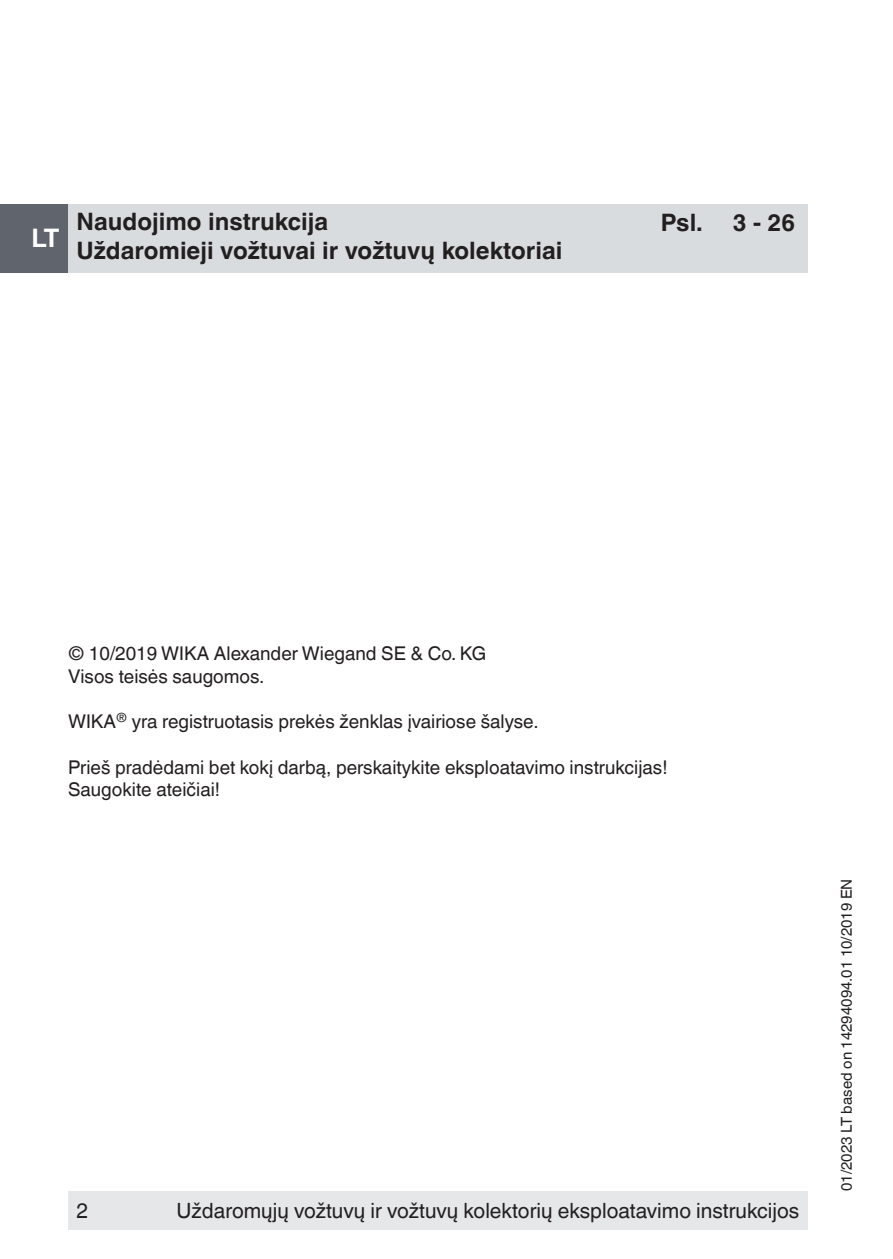
<style>
.page{position:relative;width:893px;height:1259px;background:#fff}
.page>*{position:absolute;margin:0;border:0;box-sizing:border-box;transform-origin:0 0}
.t1{font:700 25.5px "Helvetica World";color:#fff}
.t2{font:700 24px/28.8px "Helvetica World";color:#231f20}
.t3{font:21px "Helvetica World";color:#231f20}
.t4{font:18.9px/22.8px "Helvetica World";color:#231f20}
.t5{font:15px "Helvetica World";color:#231f20}
</style>
<div class="page">
<div style="left:68px;top:1191px;width:740px;height:38px;background:#e6e7e9"></div>
<div style="left:68px;top:204px;width:740px;height:68px;background:#d9dcde"></div>
<div style="left:0;top:204px;width:68px;height:68px;background:#60646c"></div>
<h1 class="t1" style="left:32px;top:224px;width:29px">LT</h1>
<p class="t2" style="left:77px;top:207px;width:487px">Naudojimo instrukcija<br>Uždaromieji vožtuvai ir vožtuvų kolektoriai</p>
<p class="t2" style="left:661px;top:208px;width:136px">Psl. 3 - 26</p>
<p class="t4" style="left:68px;top:642px;width:420px">© 10/2019 WIKA Alexander Wiegand SE &amp; Co. KG<br>Visos teisės saugomos.</p>
<p class="t4" style="left:68px;top:710px;width:472px">WIKA<sup>®</sup> yra registruotasis prekės ženklas įvairiose šalyse.</p>
<p class="t4" style="left:68px;top:755px;width:601px">Prieš pradėdami bet kokį darbą, perskaitykite eksploatavimo instrukcijas!<br>Saugokite ateičiai!</p>
<p class="t3" style="left:77px;top:1198px;width:13px">2</p>
<p class="t3" style="left:177px;top:1198px;width:624px">Uždaromųjų vožtuvų ir vožtuvų kolektorių eksploatavimo instrukcijos</p>
<p class="t5" style="left:838px;top:1191px;width:314px;rotate:-90deg">01/2023 LT based on 14294094.01 10/2019 EN</p>
</div>
